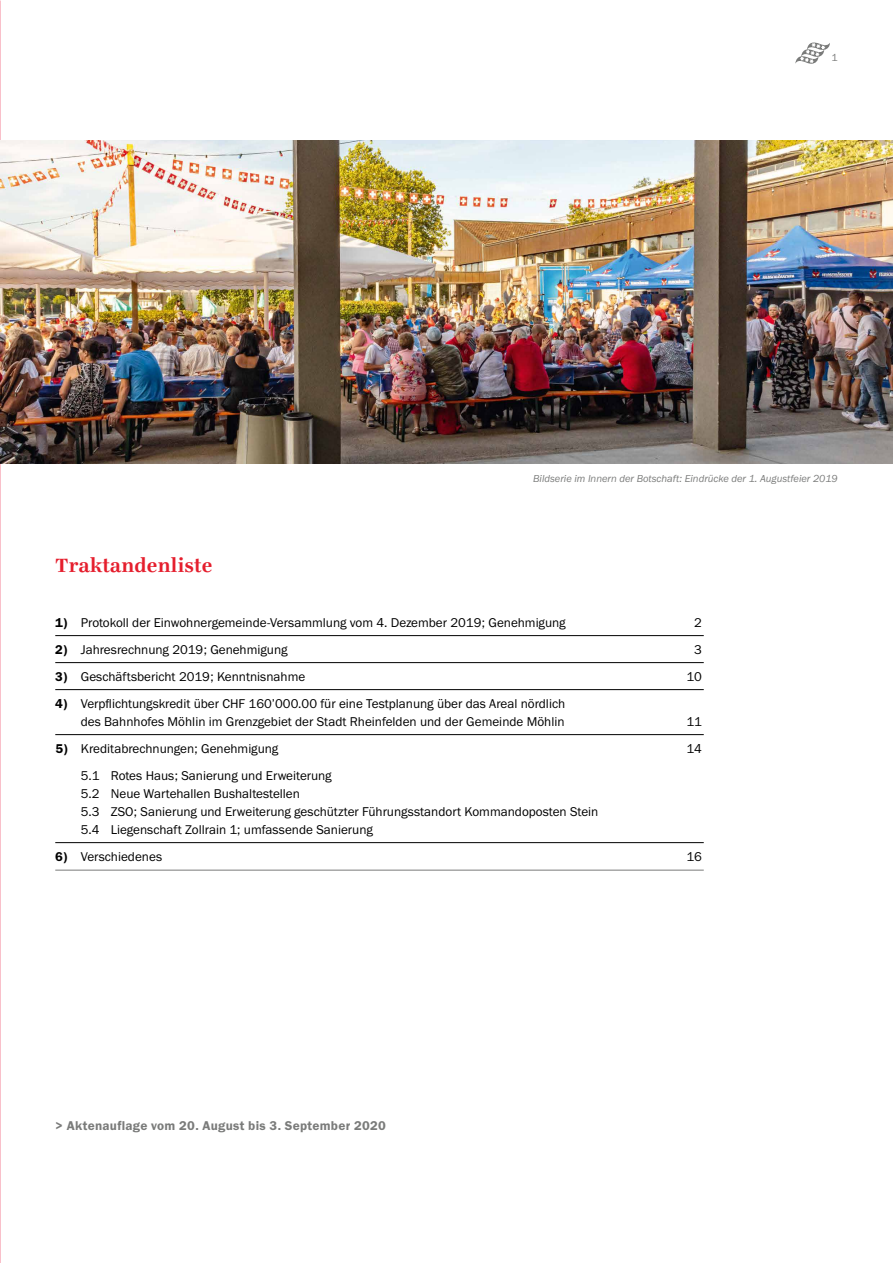
<style>
.page{position:relative;width:893px;height:1263px;background:#fff}
.page>*{position:absolute;margin:0;border:0;box-sizing:border-box;transform-origin:0 0}
.t1{font:700 21px "Ingeborg";letter-spacing:.01em;color:#e51e2d}
.t2{font:13.2px/18px "Franklin Gothic URW Boo";color:#000;text-align:right}
.t3{font:13.2px "Franklin Gothic URW Dem";letter-spacing:.02em;color:#7a7b7a}
.t4{font:10.5px "Franklin Gothic URW Boo Ita";color:#7a7b7a}
.t5{font:10.5px "Franklin Gothic URW Boo";color:#7a7b7a}
.s1{font-family:"Franklin Gothic URW Dem"}
</style>
<div class="page">
<svg style="left:795px;top:42px;width:35px;height:22px"></svg>
<img style="left:0;top:140px;width:893px;height:323px">
<hr style="left:55px;top:635px;width:649px;height:1px;background:#000">
<hr style="left:55px;top:662px;width:649px;height:1px;background:#000">
<hr style="left:55px;top:689px;width:649px;height:1px;background:#000">
<hr style="left:55px;top:734px;width:649px;height:1px;background:#000">
<hr style="left:55px;top:842px;width:649px;height:1px;background:#000">
<hr style="left:55px;top:870px;width:649px;height:1px;background:#7a7b7a">
<p class="t5" style="left:831px;top:51px;width:8px">1</p>
<h1 class="t1" style="left:55px;top:553px;width:159px">Traktandenliste</h1>
<p class="t4" style="left:533px;top:472px;width:306px">Bildserie im Innern der Botschaft: Eindrücke der 1. Augustfeier 2019</p>
<p class="t2" style="left:55px;top:613px;width:512px"><span class="s1">1)</span> Protokoll der Einwohnergemeinde-Versammlung vom 4. Dezember 2019; Genehmigung</p>
<p class="t2" style="left:694px;top:613px;width:9px">2</p>
<p class="t2" style="left:55px;top:640px;width:234px"><span class="s1">2)</span> Jahresrechnung 2019; Genehmigung</p>
<p class="t2" style="left:694px;top:640px;width:9px">3</p>
<p class="t2" style="left:55px;top:667px;width:251px"><span class="s1">3)</span> Geschäftsbericht 2019; Kenntnisnahme</p>
<p class="t2" style="left:686px;top:667px;width:17px">10</p>
<p class="t2" style="left:55px;top:694px;width:511px"><span class="s1">4)</span> Verpflichtungskredit über CHF 160’000.00 für eine Testplanung über das Areal nördlich des Bahnhofes Möhlin im Grenzgebiet der Stadt Rheinfelden und der Gemeinde Möhlin</p>
<p class="t2" style="left:686px;top:712px;width:17px">11</p>
<p class="t2" style="left:55px;top:739px;width:225px"><span class="s1">5)</span> Kreditabrechnungen; Genehmigung</p>
<p class="t2" style="left:686px;top:739px;width:17px">14</p>
<p class="t2" style="left:81px;top:766px;width:519px;text-align:left">5.1 Rotes Haus; Sanierung und Erweiterung<br>5.2 Neue Wartehallen Bushaltestellen<br>5.3 ZSO; Sanierung und Erweiterung geschützter Führungsstandort Kommandoposten Stein 5.4 Liegenschaft Zollrain 1; umfassende Sanierung</p>
<p class="t2" style="left:55px;top:847px;width:108px"><span class="s1">6)</span> Verschiedenes</p>
<p class="t2" style="left:686px;top:847px;width:17px">16</p>
<p class="t3" style="left:55px;top:1118px;width:332px">&gt; Aktenauflage vom 20. August bis 3. September 2020</p>
</div>
